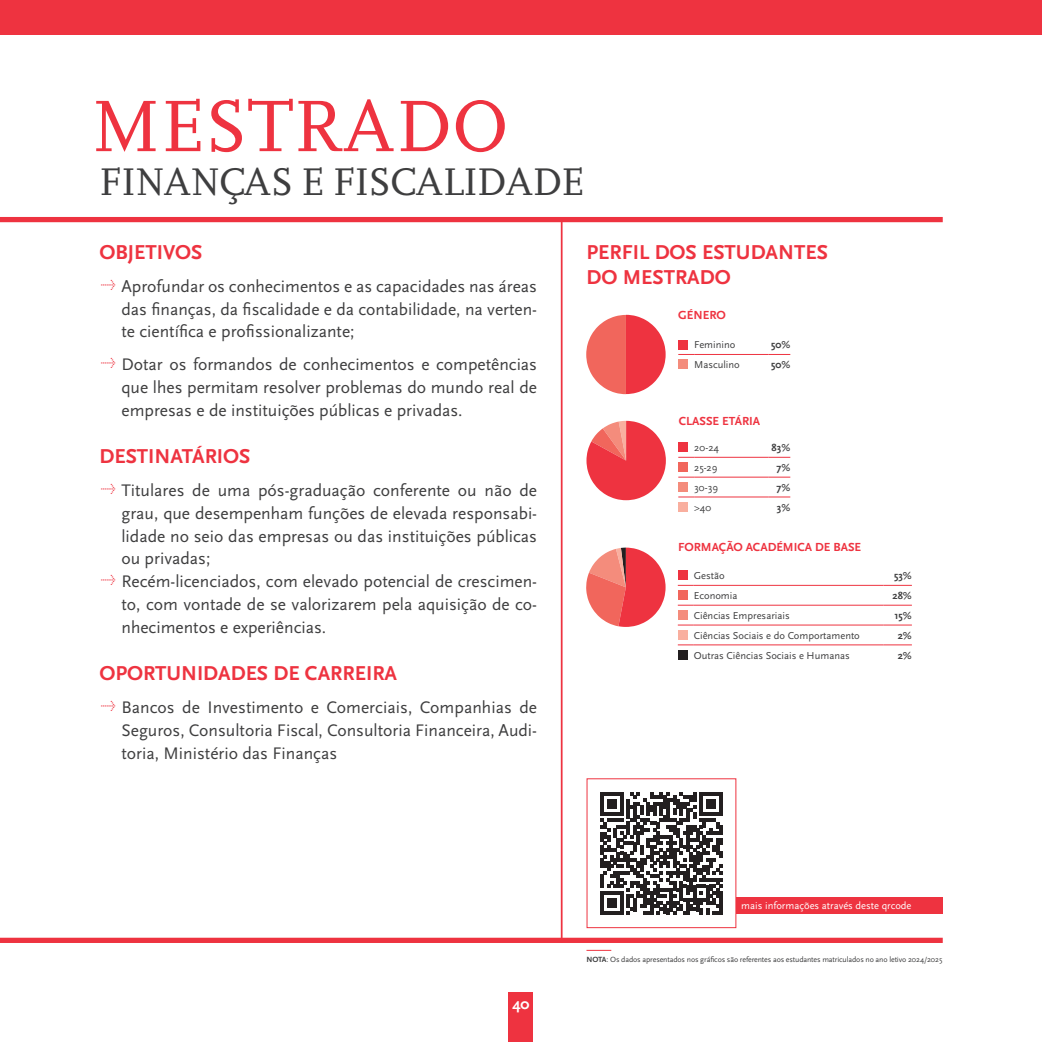
<style>
.page{position:relative;width:1042px;height:1042px;background:#fff}
.page>*{position:absolute;margin:0;border:0;box-sizing:border-box;transform-origin:0 0}
.t1{font:76.12px "Scala";color:#ee3340}
.t2{font:40.25px "Scala";letter-spacing:-.025em;color:#3e3e3f}
.t3{font:700 21px/25.2px "Scala Sans Pro";color:#ee3340}
.t4{font:17.5px/22.8px "Scala Sans Pro";color:#3e3e3f;text-align:justify}
.t5{font:700 15.75px "Scala Sans Pro";color:#fff}
.t6{font:700 12.25px "Scala Sans Pro";color:#ee3340}
.t7{font:10.5px "Scala Sans Pro";color:#3e3e3f}
.t8{font:10.5px "Scala Sans Pro";color:#fff}
.t9{font:700 10.5px "Scala Sans Pro";color:#3e3e3f}
.t10{font:7.88px "Scala Sans Pro";letter-spacing:-.015em;color:#3e3e3f}
.s1{font-weight:700}
</style>
<div class="page">
<div style="left:508px;top:992px;width:25px;height:50px;background:#ee3340"></div>
<div style="left:0;top:217px;width:943px;height:5px;background:#ee3340"></div>
<div style="left:0;top:0;width:1042px;height:35px;background:#ee3340"></div>
<div style="left:0;top:937px;width:943px;height:6px;background:#ee3340"></div>
<hr style="left:561px;top:220px;width:1px;height:723px;background:#ee3340">
<svg style="left:678px;top:585px;width:16px;height:1px"></svg>
<hr style="left:694px;top:585px;width:189px;height:1px;background:#ee3340">
<svg style="left:883px;top:585px;width:29px;height:1px"></svg>
<svg style="left:678px;top:605px;width:16px;height:1px"></svg>
<hr style="left:694px;top:605px;width:189px;height:1px;background:#ee3340">
<svg style="left:883px;top:605px;width:29px;height:1px"></svg>
<svg style="left:678px;top:625px;width:16px;height:1px"></svg>
<hr style="left:694px;top:625px;width:189px;height:1px;background:#ee3340">
<svg style="left:883px;top:625px;width:29px;height:1px"></svg>
<svg style="left:678px;top:644px;width:16px;height:1px"></svg>
<hr style="left:694px;top:644px;width:189px;height:1px;background:#ee3340">
<svg style="left:883px;top:644px;width:29px;height:1px"></svg>
<div style="left:678px;top:570px;width:10px;height:10px;background:#ee3340"></div>
<div style="left:678px;top:590px;width:10px;height:10px;background:#f1665c"></div>
<div style="left:678px;top:610px;width:10px;height:10px;background:#f48c7c"></div>
<div style="left:678px;top:630px;width:10px;height:10px;background:#f9af9f"></div>
<div style="left:678px;top:650px;width:10px;height:10px;background:#231f20"></div>
<svg style="left:678px;top:354px;width:16px;height:1px"></svg>
<hr style="left:694px;top:354px;width:74px;height:1px;background:#ee3340">
<svg style="left:768px;top:354px;width:22px;height:1px"></svg>
<div style="left:678px;top:339px;width:10px;height:10px;background:#ee3340"></div>
<div style="left:678px;top:359px;width:10px;height:10px;background:#f48c7c"></div>
<svg style="left:678px;top:457px;width:16px;height:1px"></svg>
<hr style="left:694px;top:457px;width:74px;height:1px;background:#ee3340">
<svg style="left:768px;top:457px;width:22px;height:1px"></svg>
<svg style="left:678px;top:477px;width:16px;height:1px"></svg>
<hr style="left:694px;top:477px;width:74px;height:1px;background:#ee3340">
<svg style="left:768px;top:477px;width:22px;height:1px"></svg>
<svg style="left:678px;top:497px;width:16px;height:1px"></svg>
<hr style="left:694px;top:497px;width:74px;height:1px;background:#ee3340">
<svg style="left:768px;top:497px;width:22px;height:1px"></svg>
<div style="left:678px;top:442px;width:10px;height:10px;background:#ee3340"></div>
<div style="left:678px;top:462px;width:10px;height:10px;background:#f1665c"></div>
<div style="left:678px;top:482px;width:10px;height:10px;background:#f48c7c"></div>
<div style="left:678px;top:502px;width:10px;height:10px;background:#f9af9f"></div>
<div style="left:736px;top:896px;width:207px;height:17px;background:#ee3340"></div>
<svg style="left:600px;top:792px;width:122px;height:122px"></svg>
<hr style="left:719px;top:891px;width:3px;height:23px;background:#231f20">
<svg style="left:586px;top:950px;width:25px;height:1px"></svg>
<svg style="left:586px;top:315px;width:79px;height:79px"></svg>
<svg style="left:586px;top:421px;width:80px;height:79px"></svg>
<svg style="left:586px;top:547px;width:79px;height:80px"></svg>
<h1 class="t1" style="left:92px;top:85px;width:418px">MESTRADO</h1>
<h2 class="t2" style="left:99px;top:160px;width:487px">FINANÇAS E FISCALIDADE</h2>
<p class="t3" style="left:99px;top:240px;width:105px">OBJETIVOS</p>
<p class="t4" style="left:121px;top:275px;width:417px">Aprofundar os conhecimentos e as capacidades nas áreas das finanças, da fiscalidade e da contabilidade, na verten&shy;te científica e profissionalizante;</p>
<p class="t4" style="left:121px;top:353px;width:417px">Dotar os formandos de conhecimentos e competências que lhes permitam resolver problemas do mundo real de empresas e de instituições públicas e privadas.</p>
<p class="t3" style="left:99px;top:444px;width:153px">DESTINATÁRIOS</p>
<p class="t4" style="left:121px;top:479px;width:417px;text-align:left">Titulares de uma pós-graduação conferente ou não de grau, que desempenham funções de elevada responsabi&shy;lidade no seio das empresas ou das instituições públicas ou privadas;<br>Recém-licenciados, com elevado potencial de crescimen&shy;to, com vontade de se valorizarem pela aquisição de co&shy;nhecimentos e experiências.</p>
<p class="t3" style="left:99px;top:661px;width:299px">OPORTUNIDADES DE CARREIRA</p>
<p class="t4" style="left:121px;top:696px;width:417px">Bancos de Investimento e Comerciais, Companhias de Seguros, Consultoria Fiscal, Consultoria Financeira, Audi&shy;toria, Ministério das Finanças</p>
<p class="t3" style="left:586px;top:240px;width:243px">PERFIL DOS ESTUDANTES<br>DO MESTRADO</p>
<p class="t6" style="left:678px;top:308px;width:49px">GÉNERO</p>
<p class="t7" style="left:694px;top:339px;width:43px">Feminino</p>
<p class="t9" style="left:771px;top:339px;width:21px">50%</p>
<p class="t7" style="left:694px;top:359px;width:47px">Masculino</p>
<p class="t9" style="left:771px;top:359px;width:21px">50%</p>
<p class="t6" style="left:679px;top:414px;width:83px">CLASSE ETÁRIA</p>
<p class="t7" style="left:694px;top:442px;width:26px">20-24</p>
<p class="t9" style="left:771px;top:442px;width:20px">83%</p>
<p class="t7" style="left:694px;top:462px;width:25px">25-29</p>
<p class="t9" style="left:776px;top:462px;width:15px">7%</p>
<p class="t7" style="left:694px;top:481px;width:25px">30-39</p>
<p class="t9" style="left:776px;top:481px;width:15px">7%</p>
<p class="t7" style="left:694px;top:501px;width:19px">&gt;40</p>
<p class="t9" style="left:777px;top:501px;width:15px">3%</p>
<p class="t6" style="left:678px;top:539px;width:185px">FORMAÇÃO ACADÉMICA DE BASE</p>
<p class="t7" style="left:694px;top:570px;width:32px">Gestão</p>
<p class="t9" style="left:894px;top:570px;width:19px">53%</p>
<p class="t7" style="left:694px;top:590px;width:45px">Economia</p>
<p class="t9" style="left:892px;top:590px;width:21px">28%</p>
<p class="t7" style="left:694px;top:609px;width:97px">Ciências Empresariais</p>
<p class="t9" style="left:894px;top:609px;width:19px">15%</p>
<p class="t7" style="left:694px;top:629px;width:168px">Ciências Sociais e do Comportamento</p>
<p class="t9" style="left:898px;top:629px;width:16px">2%</p>
<p class="t7" style="left:694px;top:649px;width:157px">Outras Ciências Sociais e Humanas</p>
<p class="t9" style="left:898px;top:649px;width:16px">2%</p>
<p class="t5" style="left:512px;top:994px;width:19px">40</p>
<p class="t8" style="left:741px;top:899px;width:172px">mais informações através deste qrcode</p>
<p class="t10" style="left:586px;top:955px;width:357px"><span class="s1">NOTA</span>: Os dados apresentados nos gráficos são referentes aos estudantes matriculados no ano letivo 2024/2025</p>
</div>
